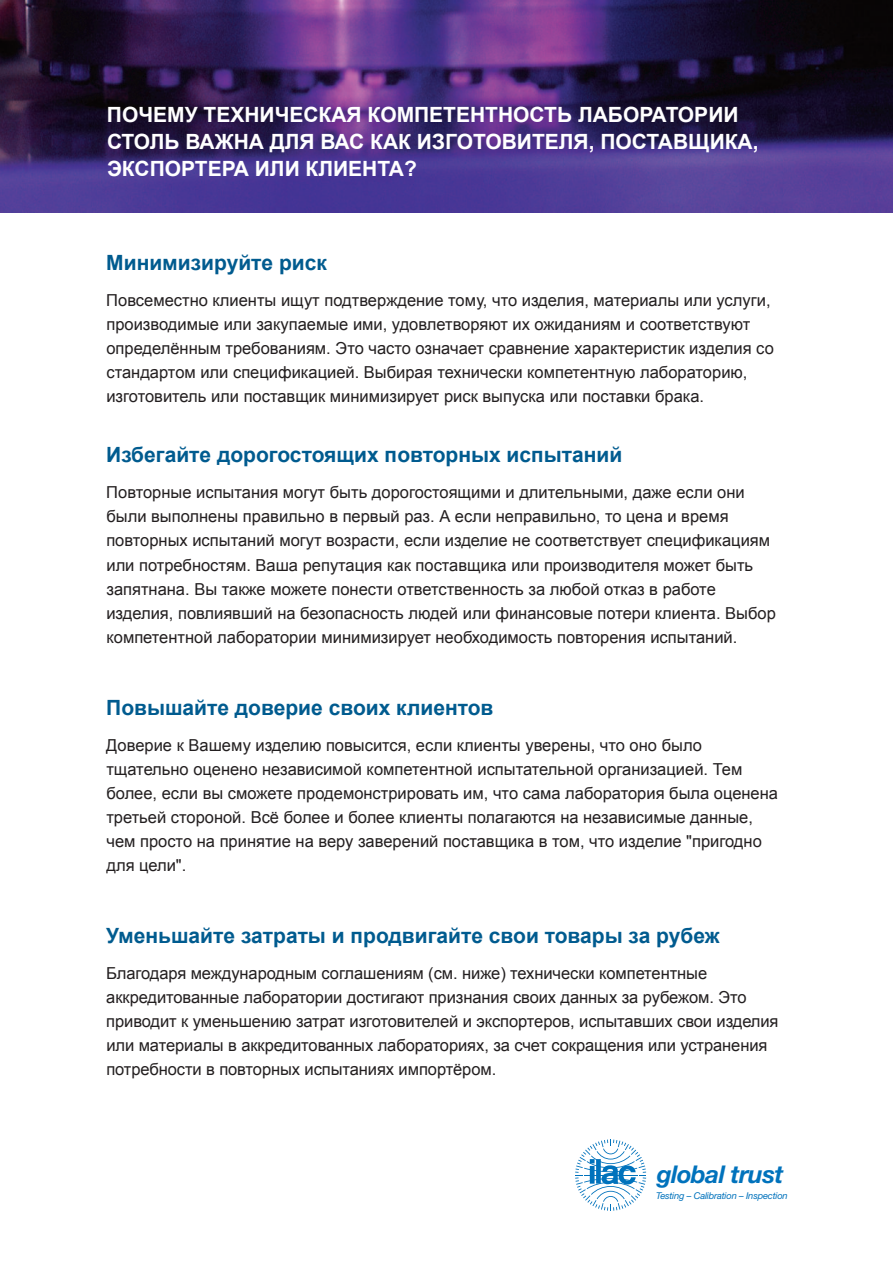
<style>
.page{position:relative;width:893px;height:1263px;background:#fff}
.page>*{position:absolute;margin:0;border:0;box-sizing:border-box;transform-origin:0 0}
.t1{font:italic 700 24.45px "Helvetica Neue";letter-spacing:-.025em;color:#0072bc}
.t2{font:700 21px "Arial";color:#005b8f}
.t3{font:700 21px/27px "Arial";color:#fff}
.t4{font:16.5px/24px "Arial";color:#231f20}
.t5{font:italic 9.3px "Helvetica Neue";letter-spacing:-.02em;color:#0072bc}
</style>
<div class="page">
<svg style="left:575px;top:1139px;width:71px;height:72px"></svg>
<img style="left:0;top:0;width:893px;height:213px">
<p class="t3" style="left:107px;top:101px;width:653px">ПОЧЕМУ ТЕХНИЧЕСКАЯ КОМПЕТЕНТНОСТЬ ЛАБОРАТОРИИ<br>СТОЛЬ ВАЖНА ДЛЯ ВАС КАК ИЗГОТОВИТЕЛЯ, ПОСТАВЩИКА,<br>ЭКСПОРТЕРА ИЛИ КЛИЕНТА?</p>
<p class="t2" style="left:106px;top:251px;width:222px">Минимизируйте риск</p>
<p class="t4" style="left:106px;top:289px;width:669px">Повсеместно клиенты ищут подтверждение тому, что изделия, материалы или услуги, производимые или закупаемые ими, удовлетворяют их ожиданиям и соответствуют определённым требованиям. Это часто означает сравнение характеристик изделия со стандартом или спецификацией. Выбирая технически компетентную лабораторию, изготовитель или поставщик минимизирует риск выпуска или поставки брака.</p>
<p class="t2" style="left:106px;top:443px;width:517px">Избегайте дорогостоящих повторных испытаний</p>
<p class="t4" style="left:106px;top:481px;width:671px">Повторные испытания могут быть дорогостоящими и длительными, даже если они были выполнены правильно в первый раз. А если неправильно, то цена и время повторных испытаний могут возрасти, если изделие не соответствует спецификациям или потребностям. Ваша репутация как поставщика или производителя может быть запятнана. Вы также можете понести ответственность за любой отказ в работе изделия, повлиявший на безопасность людей или финансовые потери клиента. Выбор компетентной лаборатории минимизирует необходимость повторения испытаний.</p>
<p class="t2" style="left:106px;top:695px;width:389px">Повышайте доверие своих клиентов</p>
<p class="t4" style="left:106px;top:733px;width:673px">Доверие к Вашему изделию повысится, если клиенты уверены, что оно было тщательно оценено независимой компетентной испытательной организацией. Тем более, если вы сможете продемонстрировать им, что сама лаборатория была оценена третьей стороной. Всё более и более клиенты полагаются на независимые данные, чем просто на принятие на веру заверений поставщика в том, что изделие "пригодно для цели".</p>
<p class="t2" style="left:106px;top:923px;width:615px">Уменьшайте затраты и продвигайте свои товары за рубеж</p>
<p class="t4" style="left:106px;top:961px;width:674px">Благодаря международным соглашениям (см. ниже) технически компетентные аккредитованные лаборатории достигают признания своих данных за рубежом. Это приводит к уменьшению затрат изготовителей и экспортеров, испытавших свои изделия или материалы в аккредитованных лабораториях, за счет сокращения или устранения потребности в повторных испытаниях импортёром.</p>
<h1 class="t1" style="left:657px;top:1166px;width:128px">global trust</h1>
<p class="t5" style="left:656px;top:1193px;width:133px">Testing – Calibration – Inspection</p>
</div>
